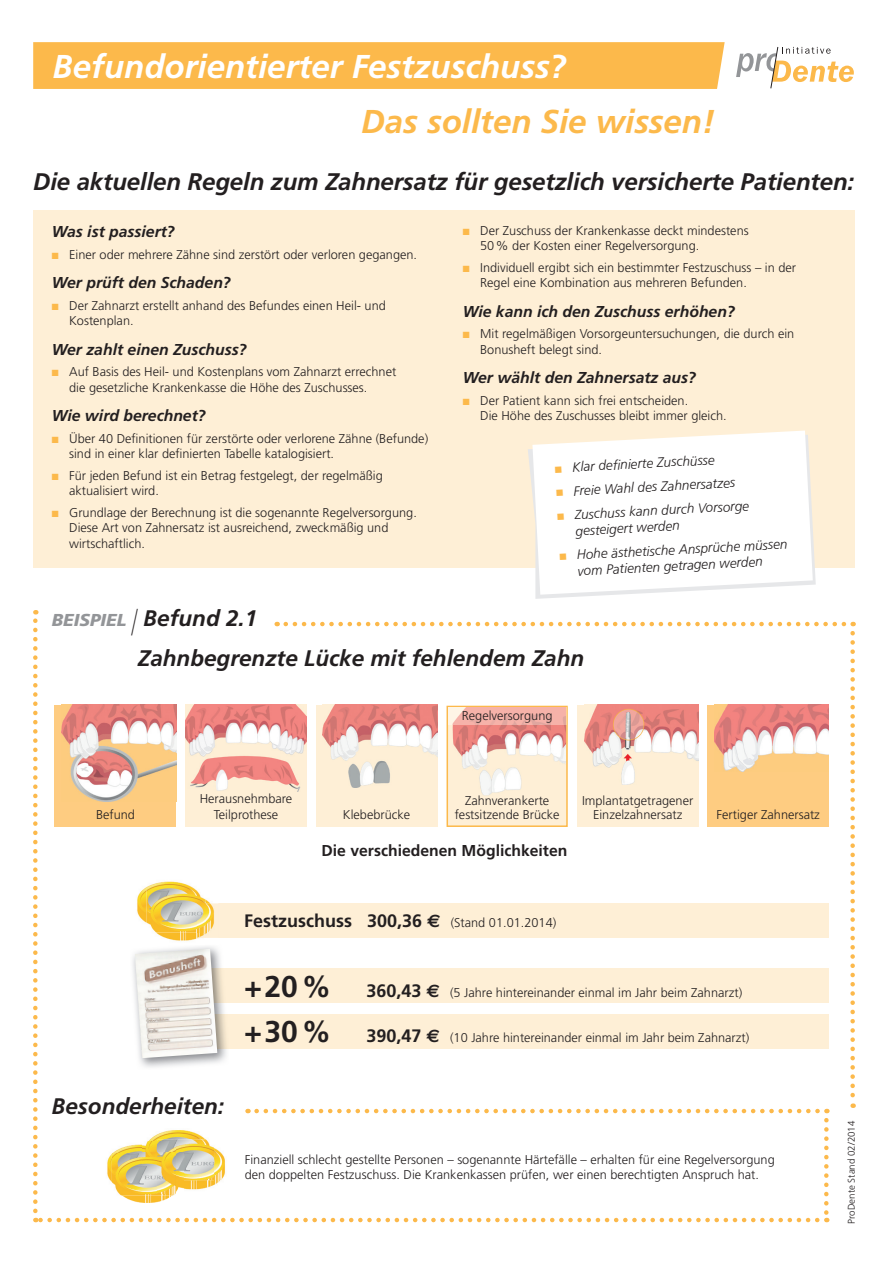
<style>
.page{position:relative;width:888px;height:1267px;background:#fff}
.page>*{position:absolute;margin:0;border:0;box-sizing:border-box;transform-origin:0 0}
.t1{font:italic 700 33px "Frutiger";color:#fff}
.t2{font:italic 700 33px "Frutiger";color:#fcb94b}
.t3{font:700 30px "Frutiger";color:#231f20}
.t4{font:italic 700 24px "Frutiger";letter-spacing:-.005em;color:#231f20}
.t5{font:italic 700 22.5px "Frutiger";color:#231f20}
.t6{font:700 18px "Frutiger";color:#231f20}
.t7{font:italic 700 15.75px "Frutiger";color:#231f20}
.t8{font:700 15.75px "Frutiger";color:#231f20}
.t9{font:italic 300 13.5px/16.2px "Frutiger";color:#231f20}
.t10{font:300 12.75px/15.3px "Frutiger";color:#231f20}
.t11{font:300 9.75px "Frutiger";color:#231f20}
.s1{color:#fcb94b}
.s2{font-weight:900;font-size:17.25px;color:#939598}
.s3{font-family:"Helvetica Neue LT Std";font-weight:100;font-style:normal;font-stretch:condensed;font-size:36px}
.s4{font-size:12.75px}
.s5{font-family:"Euro Sans"}
.s6{font-weight:300;font-size:12.75px}
.s7{font-weight:700;font-size:18px}
.s8{font-family:"Euro Sans";font-weight:700;font-size:18px}
</style>
<div class="page">
<div style="left:577px;top:705px;width:121px;height:121px;background:#feefd6"></div>
<img style="left:584px;top:705px;width:114px;height:79px">
<div style="left:708px;top:705px;width:121px;height:121px;background:#fecc81"></div>
<img style="left:714px;top:705px;width:115px;height:66px">
<div style="left:316px;top:705px;width:121px;height:121px;background:#feefd6"></div>
<img style="left:322px;top:705px;width:115px;height:82px">
<div style="left:185px;top:705px;width:122px;height:121px;background:#feefd6"></div>
<img style="left:185px;top:705px;width:122px;height:86px">
<div style="left:55px;top:705px;width:121px;height:121px;background:#fecc81"></div>
<img style="left:62px;top:705px;width:114px;height:96px">
<svg style="left:446px;top:705px;width:122px;height:122px"></svg>
<div style="left:448px;top:707px;width:5px;height:17px;background:#fef5e6"></div>
<img style="left:453px;top:707px;width:113px;height:17px">
<svg style="left:257px;top:1108px;width:570px;height:5px"></svg>
<svg style="left:824px;top:1120px;width:5px;height:102px"></svg>
<svg style="left:35px;top:1217px;width:782px;height:5px"></svg>
<svg style="left:33px;top:610px;width:5px;height:600px"></svg>
<svg style="left:286px;top:621px;width:568px;height:5px"></svg>
<svg style="left:850px;top:633px;width:5px;height:474px"></svg>
<div style="left:33px;top:210px;width:822px;height:358px;background:#feefd6"></div>
<svg style="left:528px;top:449px;width:288px;height:150px"></svg>
<svg style="left:532px;top:430px;width:281px;height:164px;fill:#fff"></svg>
<div style="left:33px;top:42px;width:692px;height:47px;background:#fcb94b"></div>
<svg style="left:736px;top:46px;width:118px;height:43px"></svg>
<div style="left:197px;top:903px;width:632px;height:34px;background:#feefd6"></div>
<div style="left:197px;top:968px;width:632px;height:34px;background:#feefd6"></div>
<div style="left:197px;top:1014px;width:632px;height:34px;background:#feefd6"></div>
<img style="left:107px;top:1144px;width:35px;height:38px">
<img style="left:142px;top:1130px;width:63px;height:22px">
<img style="left:120px;top:1195px;width:54px;height:8px">
<img style="left:112px;top:1152px;width:64px;height:43px">
<img style="left:184px;top:1139px;width:41px;height:51px">
<img style="left:158px;top:1140px;width:18px;height:12px">
<svg style="left:176px;top:1180px;width:8px;height:12px"></svg>
<img style="left:158px;top:1180px;width:18px;height:13px">
<img style="left:158px;top:1152px;width:26px;height:28px">
<img style="left:137px;top:881px;width:59px;height:42px">
<img style="left:155px;top:899px;width:63px;height:42px">
<img style="left:197px;top:903px;width:21px;height:34px">
<img style="left:146px;top:890px;width:60px;height:42px">
<img style="left:197px;top:903px;width:9px;height:29px">
<img style="left:132px;top:946px;width:97px;height:122px">
<img style="left:217px;top:968px;width:12px;height:34px">
<img style="left:217px;top:1014px;width:12px;height:34px">
<img style="left:135px;top:948px;width:82px;height:110px">
<h1 class="t1" style="left:53px;top:47px;width:515px">Befundorientierter Festzuschuss?</h1>
<h1 class="t2" style="left:361px;top:102px;width:355px">Das sollten Sie wissen!</h1>
<h3 class="t4" style="left:33px;top:167px;width:822px">Die aktuellen Regeln zum Zahnersatz für gesetzlich versicherte Patienten:</h3>
<p class="t7" style="left:52px;top:222px;width:125px">Was ist passiert?</p>
<p class="t10" style="left:52px;top:247px;width:367px"><span class="s1">■</span> Einer oder mehrere Zähne sind zerstört oder verloren gegangen.</p>
<p class="t7" style="left:52px;top:273px;width:181px">Wer prüft den Schaden?</p>
<p class="t10" style="left:69px;top:298px;width:318px;text-indent:-17px"><span class="s1">■</span> Der Zahnarzt erstellt anhand des Befundes einen Heil- und<br>Kostenplan.</p>
<p class="t7" style="left:52px;top:340px;width:196px">Wer zahlt einen Zuschuss?</p>
<p class="t10" style="left:69px;top:364px;width:329px;text-indent:-17px"><span class="s1">■</span> Auf Basis des Heil- und Kostenplans vom Zahnarzt errechnet die gesetzliche Krankenkasse die Höhe des Zuschusses.</p>
<p class="t7" style="left:52px;top:406px;width:156px">Wie wird berechnet?</p>
<p class="t10" style="left:69px;top:431px;width:360px;text-indent:-17px"><span class="s1">■</span> Über 40 Definitionen für zerstörte oder verlorene Zähne (Befunde) sind in einer klar definierten Tabelle katalogisiert.</p>
<p class="t10" style="left:69px;top:468px;width:315px;text-indent:-17px"><span class="s1">■</span> Für jeden Befund ist ein Betrag festgelegt, der regelmäßig aktualisiert wird.</p>
<p class="t10" style="left:69px;top:505px;width:349px;text-indent:-17px"><span class="s1">■</span> Grundlage der Berechnung ist die sogenannte Regelversorgung.<br>Diese Art von Zahnersatz ist ausreichend, zweckmäßig und wirtschaftlich.</p>
<h3 class="t5" style="left:52px;top:605px;width:207px"><span class="s2">BEISPIEL</span> <span class="s3">/</span> Befund 2.1</h3>
<p class="t10" style="left:480px;top:223px;width:270px;text-indent:-17px"><span class="s1">■</span> Der Zuschuss der Krankenkasse deckt mindestens<br>50 % der Kosten einer Regelversorgung.</p>
<p class="t10" style="left:480px;top:260px;width:317px;text-indent:-17px"><span class="s1">■</span> Individuell ergibt sich ein bestimmter Festzuschuss – in der<br>Regel eine Kombination aus mehreren Befunden.</p>
<p class="t7" style="left:463px;top:302px;width:274px">Wie kann ich den Zuschuss erhöhen?</p>
<p class="t10" style="left:480px;top:326px;width:316px;text-indent:-17px"><span class="s1">■</span> Mit regelmäßigen Vorsorgeuntersuchungen, die durch ein<br>Bonusheft belegt sind.</p>
<p class="t7" style="left:463px;top:368px;width:235px">Wer wählt den Zahnersatz aus?</p>
<p class="t10" style="left:480px;top:393px;width:248px;text-indent:-17px"><span class="s1">■</span> Der Patient kann sich frei entscheiden.<br>Die Höhe des Zuschusses bleibt immer gleich.</p>
<p class="t9" style="left:554px;top:460px;width:162px;rotate:-3deg"><span class="s1">■</span> Klar defi nierte Zuschüsse</p>
<p class="t9" style="left:556px;top:484px;width:181px;rotate:-3deg"><span class="s1">■</span> Freie Wahl des Zahnersatzes</p>
<p class="t9" style="left:574px;top:506px;width:176px;text-indent:-17px;rotate:-3deg"><span class="s1">■</span> <span class="s4">Z</span>uschuss kann durch Vorsorge gesteigert werden</p>
<p class="t9" style="left:559px;top:547px;width:230px;text-align:center;rotate:-3deg"><span class="s1">■</span> Hohe ästhetische Ansprüche müssen vom Patienten getragen werden</p>
<h3 class="t5" style="left:138px;top:645px;width:448px">Zahnbegrenzte Lücke mit fehlendem Zahn</h3>
<p class="t10" style="left:462px;top:708px;width:92px">Regelversorgung</p>
<p class="t10" style="left:200px;top:791px;width:94px;text-align:center">Herausnehmbare<br>Teilprothese</p>
<p class="t10" style="left:582px;top:793px;width:113px;line-height:14.2px;text-align:center">Implantatgetragener<br>Einzelzahnersatz</p>
<p class="t10" style="left:455px;top:793px;width:106px;line-height:14.2px;text-align:center">Zahnverankerte festsitzende Brücke</p>
<p class="t10" style="left:96px;top:806px;width:40px">Befund</p>
<p class="t10" style="left:343px;top:806px;width:69px">Klebebrücke</p>
<p class="t8" style="left:322px;top:841px;width:247px">Die verschiedenen Möglichkeiten</p>
<h3 class="t6" style="left:244px;top:910px;width:314px">Festzuschuss 300,36 <span class="s5">€</span> <span class="s6">(Stand 01.01.2014)</span></h3>
<p class="t10" style="left:716px;top:806px;width:105px">Fertiger Zahnersatz</p>
<h3 class="t5" style="left:52px;top:1093px;width:174px">Besonderheiten:</h3>
<h2 class="t3" style="left:244px;top:968px;width:89px">+ 20 %</h2>
<p class="t10" style="left:366px;top:984px;width:377px"><span class="s7">360,43</span> <span class="s8">€</span> (5 Jahre hintereinander einmal im Jahr beim Zahnarzt)</p>
<h2 class="t3" style="left:244px;top:1013px;width:89px">+ 30 %</h2>
<p class="t10" style="left:366px;top:1030px;width:384px"><span class="s7">390,47</span> <span class="s8">€</span> (10 Jahre hintereinander einmal im Jahr beim Zahnarzt)</p>
<p class="t10" style="left:245px;top:1151px;width:531px">Finanziell schlecht gestellte Personen – sogenannte Härtefälle – erhalten für eine Regelversorgung den doppelten Festzuschuss. Die Krankenkassen prüfen, wer einen berechtigten Anspruch hat.</p>
<p class="t11" style="left:846px;top:1223px;width:104px;rotate:-90deg">ProDente Stand 02/2014</p>
</div>
